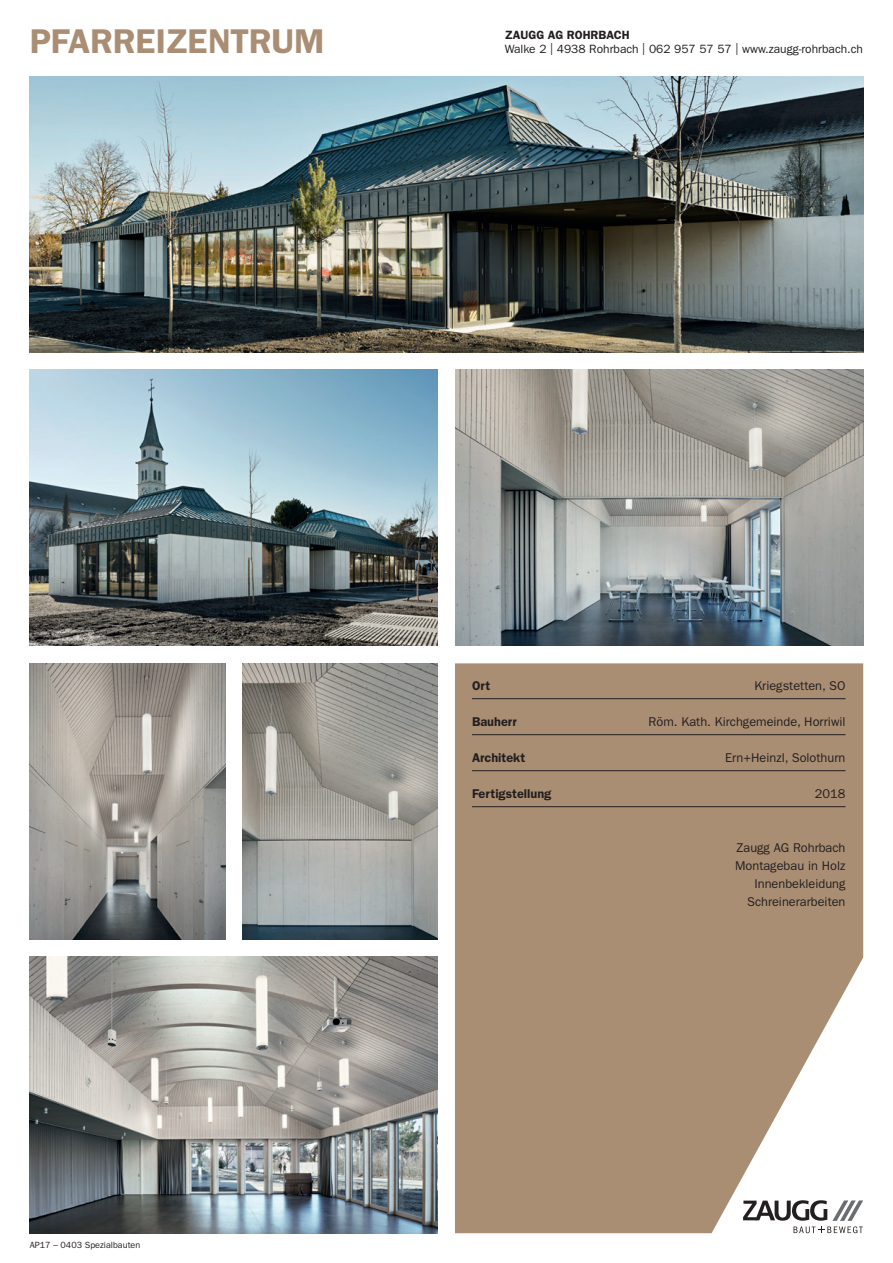
<style>
.page{position:relative;width:893px;height:1263px;background:#fff}
.page>*{position:absolute;margin:0;border:0;box-sizing:border-box;transform-origin:0 0}
.t1{font:600 34.5px "Franklin Gothic";letter-spacing:-.005em;color:#aa8e74}
.t2{font:12.75px "Franklin Gothic";color:#231f20}
.t3{font:600 12.75px "Franklin Gothic";color:#231f20}
.t4{font:12px "Franklin Gothic";color:#231f20}
.t5{font:600 12px "Franklin Gothic";color:#231f20}
.t6{font:9px "Franklin Gothic";color:#231f20}
</style>
<div class="page">
<svg style="left:455px;top:663px;width:408px;height:570px;fill:#aa8e74"></svg>
<img style="left:30px;top:957px;width:408px;height:276px">
<img style="left:455px;top:370px;width:408px;height:276px">
<img style="left:30px;top:663px;width:195px;height:277px">
<img style="left:242px;top:663px;width:196px;height:277px">
<img style="left:30px;top:370px;width:408px;height:276px">
<hr style="left:472px;top:698px;width:373px;height:1px;background:#231f20">
<hr style="left:472px;top:734px;width:373px;height:1px;background:#231f20">
<hr style="left:472px;top:770px;width:373px;height:1px;background:#231f20">
<hr style="left:472px;top:806px;width:373px;height:1px;background:#231f20">
<img style="left:30px;top:77px;width:833px;height:276px">
<p class="t1" style="left:30px;top:21px;width:296px">PFARREIZENTRUM</p>
<p class="t5" style="left:505px;top:28px;width:126px">ZAUGG AG ROHRBACH</p>
<p class="t4" style="left:505px;top:42px;width:360px">Walke 2 | 4938 Rohrbach | 062 957 57 57 | www.zaugg-rohrbach.ch</p>
<p class="t6" style="left:30px;top:1240px;width:112px">AP17 – 0403 Spezialbauten</p>
<p class="t3" style="left:472px;top:678px;width:20px">Ort</p>
<p class="t2" style="left:754px;top:678px;width:93px">Kriegstetten, SO</p>
<p class="t3" style="left:472px;top:714px;width:46px">Bauherr</p>
<p class="t2" style="left:649px;top:714px;width:198px">Röm. Kath. Kirchgemeinde, Horriwil</p>
<p class="t3" style="left:472px;top:750px;width:55px">Architekt</p>
<p class="t2" style="left:725px;top:750px;width:122px">Ern+Heinzl, Solothurn</p>
<p class="t3" style="left:472px;top:786px;width:81px">Fertigstellung</p>
<p class="t2" style="left:815px;top:786px;width:32px">2018</p>
<p class="t2" style="left:737px;top:840px;width:110px">Zaugg AG Rohrbach</p>
<p class="t2" style="left:735px;top:858px;width:112px">Montagebau in Holz</p>
<p class="t2" style="left:754px;top:876px;width:93px">Innenbekleidung</p>
<p class="t2" style="left:747px;top:894px;width:100px">Schreinerarbeiten</p>
</div>
